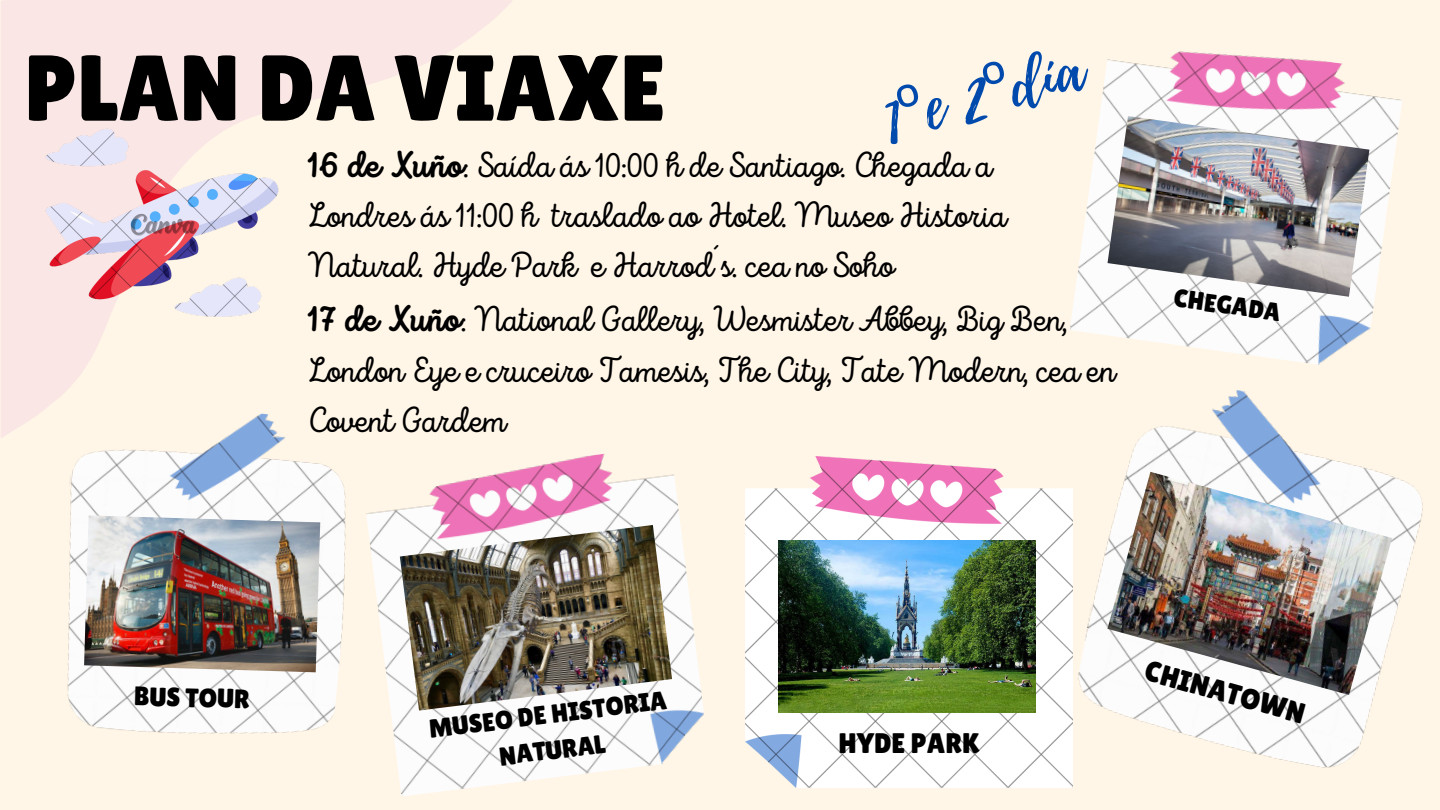
<style>
.page{position:relative;width:1440px;height:810px;background:#fff6e8}
.page>*{position:absolute;margin:0;border:0;box-sizing:border-box;transform-origin:0 0}
.t1{font:93.3px "Lilita One";color:#000}
.t2{font:65.8px "Playlist Script";color:#004aad}
.t3{font:36px/50.2px "Intro Script";color:#000}
.t4{font:28.8px "Lilita One";color:#000}
.t5{font:28.3px "Lilita One";color:#000}
.t6{font:26.6px "Lilita One";color:#000}
.t7{font:26px/35.8px "Lilita One";color:#000;text-align:center}
.t8{font:25.3px "Lilita One";color:#000}
.s1{font-family:"Noto Sans"}
.s2{font-weight:700}
</style>
<div class="page">
<svg style="left:1px;top:0;width:511px;height:438px"></svg>
<img style="left:46px;top:396px;width:317px;height:338px">
<img style="left:1070px;top:51px;width:332px;height:314px">
<img style="left:1108px;top:116px;width:261px;height:181px">
<img style="left:362px;top:445px;width:342px;height:351px">
<img style="left:1078px;top:390px;width:345px;height:378px">
<img style="left:746px;top:457px;width:327px;height:330px">
<img style="left:400px;top:525px;width:272px;height:186px">
<img style="left:778px;top:540px;width:257px;height:172px">
<img style="left:84px;top:515px;width:236px;height:157px">
<img style="left:1107px;top:472px;width:285px;height:223px">
<img style="left:46px;top:129px;width:236px;height:192px">
<h3 class="t1" style="left:25px;top:35px;width:643px">PLAN DA VIAXE</h3>
<p class="t2" style="left:871px;top:74px;width:207px;rotate:-15deg">1<span class="s1">º</span>e 2<span class="s1">º</span>día</p>
<p class="t3" style="left:307px;top:143px;width:700px"><span class="s2">16 de Xuño</span>: Saída ás 10:00 h de Santiago. Chegada a<br>Londres ás 11:00 h traslado ao Hotel. Museo Historia<br>Natural. Hyde Park e Harrod´s. cea no Soho</p>
<h4 class="t3" style="left:307px;top:298px;width:809px"><span class="s2">17 de Xuño</span>: National Gallery, Wesmister Abbey, Big Ben,<br>London Eye e cruceiro Tamesis, The City, Tate Modern, cea en<br>Covent Gardem</h4>
<h3 class="t8" style="left:1176px;top:283px;width:109px;rotate:8deg">CHEGADA</h3>
<h4 class="t6" style="left:134px;top:680px;width:117px;rotate:2deg">BUS TOUR</h4>
<p class="t7" style="left:427px;top:711px;width:241px;rotate:-7deg">MUSEO DE HISTORIA<br>NATURAL</p>
<h4 class="t5" style="left:839px;top:727px;width:143px">HYDE PARK</h4>
<p class="t4" style="left:1150px;top:653px;width:167px;rotate:16deg">CHINATOWN</p>
</div>
